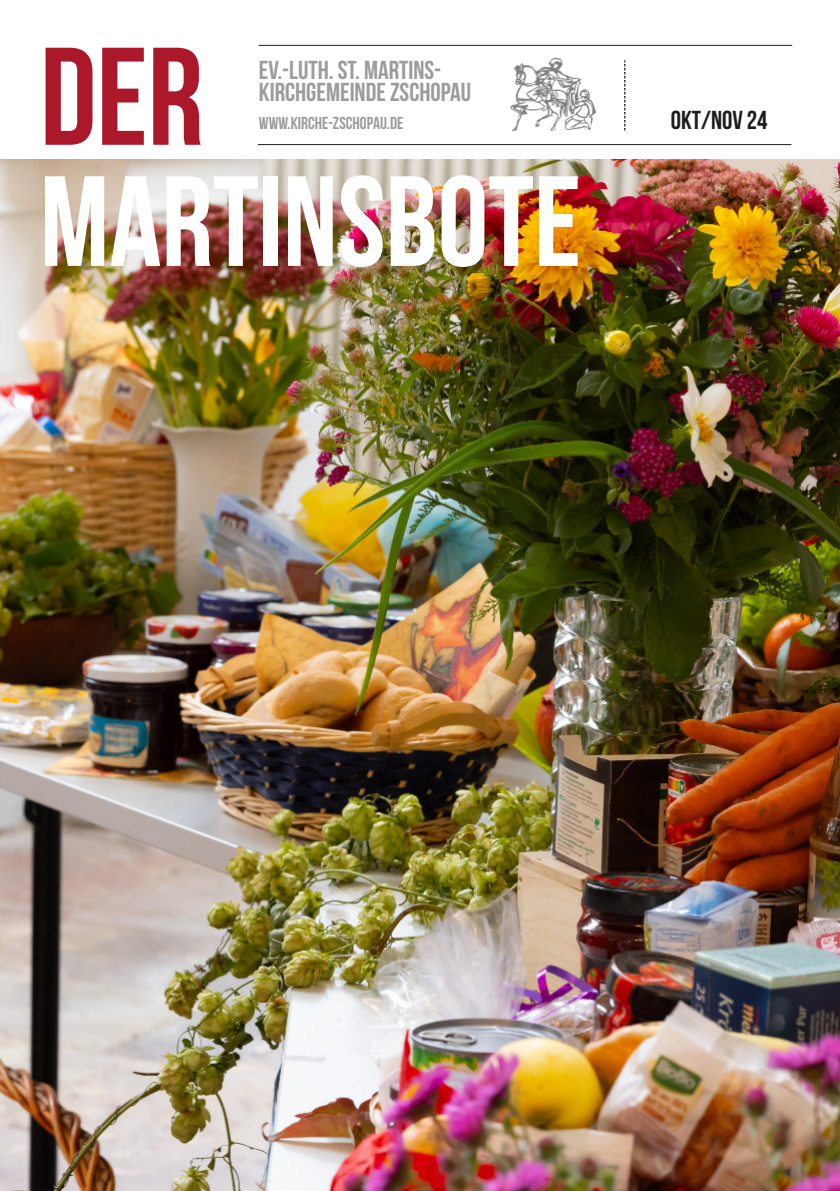
<style>
.page{position:relative;width:840px;height:1191px;background:#fff}
.page>*{position:absolute;margin:0;border:0;box-sizing:border-box;transform-origin:0 0}
.t1{font:138.6px "Bebas Neue";color:#aa1829}
.t2{font:128px "Bebas Neue";color:#fff}
.t3{font:26px/22px "Bebas Neue";color:#9d9c9c}
.t4{font:26px "Bebas Neue";color:#1d1d1b}
.t5{font:17.2px "Bebas Neue";color:#9d9c9c}
</style>
<div class="page">
<img style="left:0;top:160px;width:839px;height:1031px">
<img style="left:510px;top:57px;width:87px;height:74px">
<hr style="left:259px;top:45px;width:532px;height:1px;background:#1d1d1b">
<hr style="left:258px;top:144px;width:532px;height:1px;background:#1d1d1b">
<svg style="left:624px;top:60px;width:1px;height:71px"></svg>
<h1 class="t1" style="left:40px;top:41px;width:165px">DER</h1>
<h2 class="t2" style="left:40px;top:170px;width:542px">MARTINSBOTE</h2>
<p class="t3" style="left:259px;top:61px;width:214px">EV.-LUTH. ST. MARTINS-<br>KIRCHGEMEINDE ZSCHOPAU</p>
<p class="t5" style="left:259px;top:116px;width:146px">WWW.KIRCHE-ZSCHOPAU.DE</p>
<p class="t4" style="left:670px;top:110px;width:98px">OKT/NOV 24</p>
</div>
